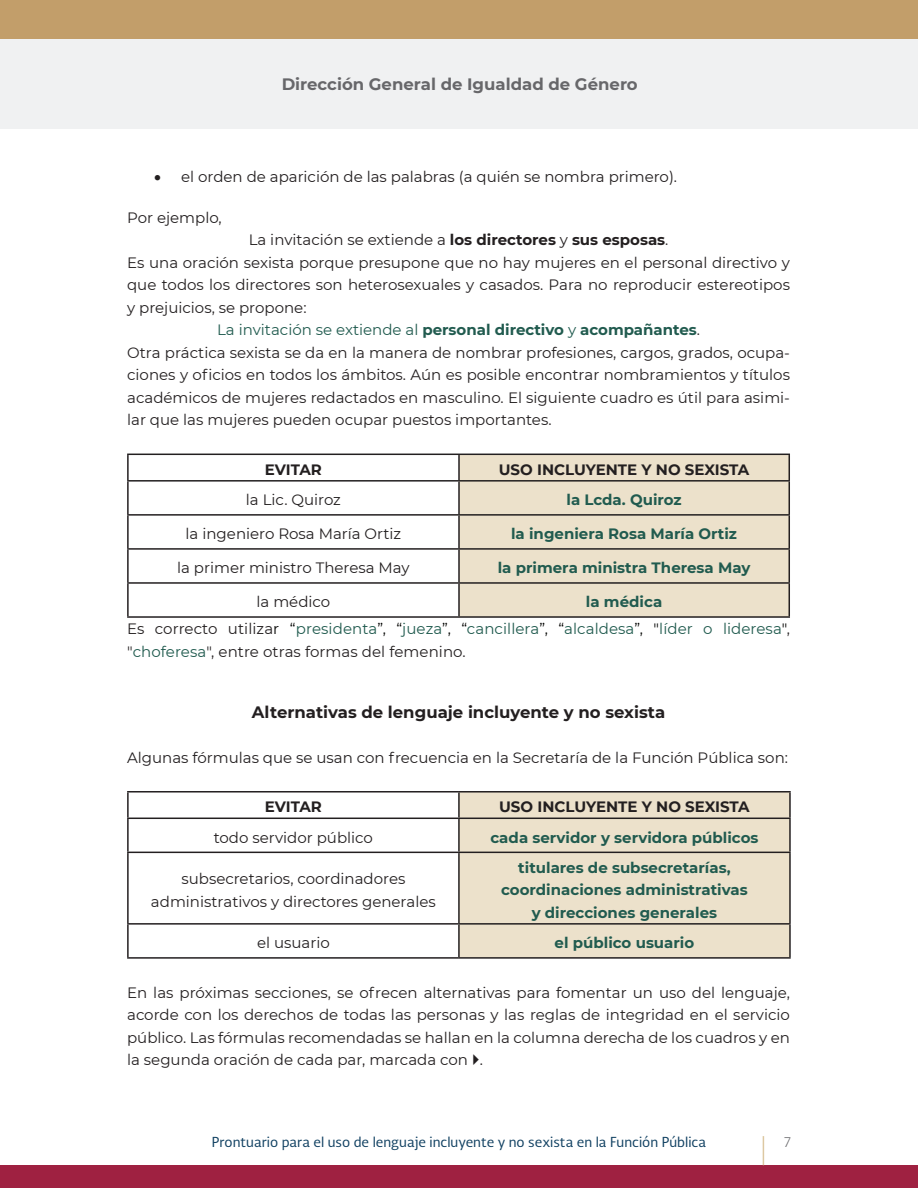
<style>
.page{position:relative;width:918px;height:1188px;background:#fff}
.page>*{position:absolute;margin:0;border:0;box-sizing:border-box;transform-origin:0 0}
.t1{font:700 16.5px "Montserrat";color:#231f20}
.CUERPO_DE_TEXTO{font:700 16.5px "Montserrat";color:#67676a}
.t2{font:15px/22.5px "Montserrat";color:#231f20;text-align:justify}
.t3{font:700 15px "Montserrat";color:#215b4f}
.t4{font:15px/22.5px "Montserrat";letter-spacing:.005em;color:#215b4f}
.t5{font:700 15px "Montserrat";color:#231f20}
.CUERPO_DE_TEXTO-2{font:13.5px "Soberana Sans";color:#114162}
.t6{font:300 13.5px "Soberana Sans";color:#67676a}
.s1{font-weight:700}
.s2{font-weight:400}
.s3{font-weight:400;color:#231f20}
.s4{color:#231f20}
.s5{color:#040503}
</style>
<div class="page">
<div style="left:0;top:0;width:918px;height:128px;background:#f0f1f2"></div>
<div style="left:0;top:0;width:918px;height:38px;background:#c29e6a"></div>
<div style="left:0;top:1165px;width:918px;height:23px;background:#9f2141"></div>
<svg style="left:763px;top:1136px;width:1px;height:29px"></svg>
<div style="left:460px;top:455px;width:329px;height:161px;background:#ece1cb"></div>
<hr style="left:127px;top:454px;width:332px;height:1px;background:#231f20">
<hr style="left:127px;top:455px;width:2px;height:25px;background:#231f20">
<hr style="left:459px;top:454px;width:331px;height:1px;background:#231f20">
<hr style="left:458px;top:455px;width:2px;height:25px;background:#231f20">
<svg style="left:789px;top:455px;width:1px;height:25px"></svg>
<hr style="left:127px;top:480px;width:332px;height:2px;background:#231f20">
<hr style="left:127px;top:482px;width:2px;height:32px;background:#231f20">
<hr style="left:459px;top:480px;width:331px;height:2px;background:#231f20">
<hr style="left:458px;top:482px;width:2px;height:32px;background:#231f20">
<hr style="left:789px;top:482px;width:1px;height:32px;background:#231f20">
<hr style="left:127px;top:514px;width:332px;height:2px;background:#231f20">
<hr style="left:127px;top:516px;width:2px;height:32px;background:#231f20">
<hr style="left:459px;top:514px;width:331px;height:2px;background:#231f20">
<hr style="left:458px;top:516px;width:2px;height:32px;background:#231f20">
<hr style="left:789px;top:516px;width:1px;height:32px;background:#231f20">
<hr style="left:127px;top:548px;width:332px;height:2px;background:#231f20">
<hr style="left:127px;top:550px;width:2px;height:32px;background:#231f20">
<hr style="left:459px;top:548px;width:331px;height:2px;background:#231f20">
<hr style="left:458px;top:550px;width:2px;height:32px;background:#231f20">
<hr style="left:789px;top:550px;width:1px;height:32px;background:#231f20">
<hr style="left:127px;top:582px;width:332px;height:2px;background:#231f20">
<hr style="left:127px;top:584px;width:2px;height:32px;background:#231f20">
<hr style="left:459px;top:582px;width:331px;height:2px;background:#231f20">
<hr style="left:458px;top:584px;width:2px;height:32px;background:#231f20">
<hr style="left:789px;top:584px;width:1px;height:32px;background:#231f20">
<hr style="left:127px;top:616px;width:332px;height:2px;background:#231f20">
<hr style="left:459px;top:616px;width:331px;height:2px;background:#231f20">
<div style="left:460px;top:793px;width:329px;height:164px;background:#ece1cb"></div>
<hr style="left:127px;top:791px;width:332px;height:2px;background:#231f20">
<hr style="left:127px;top:793px;width:2px;height:25px;background:#231f20">
<hr style="left:459px;top:791px;width:332px;height:2px;background:#231f20">
<hr style="left:458px;top:793px;width:2px;height:25px;background:#231f20">
<hr style="left:789px;top:793px;width:2px;height:25px;background:#231f20">
<hr style="left:127px;top:818px;width:332px;height:1px;background:#231f20">
<hr style="left:127px;top:819px;width:2px;height:33px;background:#231f20">
<hr style="left:459px;top:818px;width:332px;height:1px;background:#231f20">
<hr style="left:458px;top:819px;width:2px;height:33px;background:#231f20">
<hr style="left:789px;top:819px;width:2px;height:33px;background:#231f20">
<hr style="left:127px;top:852px;width:332px;height:1px;background:#231f20">
<hr style="left:127px;top:853px;width:2px;height:70px;background:#231f20">
<hr style="left:459px;top:852px;width:332px;height:1px;background:#231f20">
<hr style="left:458px;top:853px;width:2px;height:70px;background:#231f20">
<hr style="left:789px;top:853px;width:2px;height:70px;background:#231f20">
<hr style="left:127px;top:923px;width:332px;height:2px;background:#231f20">
<hr style="left:127px;top:925px;width:2px;height:32px;background:#231f20">
<hr style="left:459px;top:923px;width:332px;height:2px;background:#231f20">
<hr style="left:458px;top:925px;width:2px;height:32px;background:#231f20">
<hr style="left:789px;top:925px;width:2px;height:32px;background:#231f20">
<hr style="left:127px;top:957px;width:332px;height:2px;background:#231f20">
<hr style="left:459px;top:957px;width:332px;height:2px;background:#231f20">
<p class="CUERPO_DE_TEXTO" style="left:282px;top:72px;width:358px">Dirección General de Igualdad de Género</p>
<p class="t2" style="left:154px;top:165px;width:525px">• el orden de aparición de las palabras (a quién se nombra primero).</p>
<p class="t2" style="left:127px;top:205px;width:96px">Por ejemplo,</p>
<p class="t2" style="left:249px;top:228px;width:421px">La invitación se extiende a <span class="s1">los directores</span> y <span class="s1">sus esposas</span>.</p>
<p class="t2" style="left:127px;top:250px;width:664px">Es una oración sexista porque presupone que no hay mujeres en el personal directivo y que todos los directores son heterosexuales y casados. Para no reproducir estereotipos y prejuicios, se propone:</p>
<p class="t3" style="left:217px;top:319px;width:484px"><span class="s2">La invitación se extiende al</span> personal directivo <span class="s2">y</span> acompañantes<span class="s3">.</span></p>
<p class="t2" style="left:127px;top:340px;width:664px">Otra práctica sexista se da en la manera de nombrar profesiones, cargos, grados, ocupa&shy;ciones y oficios en todos los ámbitos. Aún es posible encontrar nombramientos y títulos académicos de mujeres redactados en masculino. El siguiente cuadro es útil para asimi&shy;lar que las mujeres pueden ocupar puestos importantes.</p>
<p class="t5" style="left:265px;top:459px;width:59px">EVITAR</p>
<p class="t5" style="left:499px;top:459px;width:252px">USO INCLUYENTE Y NO SEXISTA</p>
<p class="t2" style="left:246px;top:488px;width:97px">la Lic. Quiroz</p>
<p class="t3" style="left:567px;top:489px;width:117px">la Lcda. Quiroz</p>
<p class="t2" style="left:186px;top:522px;width:217px">la ingeniero Rosa María Ortiz</p>
<p class="t3" style="left:511px;top:523px;width:228px">la ingeniera Rosa María Ortiz</p>
<p class="t2" style="left:177px;top:556px;width:234px">la primer ministro Theresa May</p>
<p class="t3" style="left:498px;top:557px;width:254px">la primera ministra Theresa May</p>
<p class="t2" style="left:257px;top:590px;width:75px">la médico</p>
<p class="t3" style="left:586px;top:591px;width:78px">la médica</p>
<p class="t4" style="left:127px;top:617px;width:664px"><span class="s4">Es correcto utiliza</span><span class="s5">r “</span>presidenta<span class="s5">”, “</span>jueza<span class="s5">”, “</span>cancillera<span class="s5">”, “</span>alcaldesa<span class="s5">”, "</span>líder o lideresa<span class="s5">"</span><span class="s4">, "</span>choferesa<span class="s4">", entre otras formas del femenino.</span></p>
<p class="t1" style="left:252px;top:700px;width:415px">Alternativas de lenguaje incluyente y no sexista</p>
<p class="t2" style="left:127px;top:745px;width:662px">Algunas fórmulas que se usan con frecuencia en la Secretaría de la Función Pública son:</p>
<p class="t5" style="left:265px;top:796px;width:59px">EVITAR</p>
<p class="t5" style="left:499px;top:796px;width:252px">USO INCLUYENTE Y NO SEXISTA</p>
<p class="t2" style="left:214px;top:825px;width:161px">todo servidor público</p>
<p class="t3" style="left:490px;top:826px;width:270px">cada servidor y servidora públicos</p>
<p class="t2" style="left:151px;top:867px;width:286px;text-align:center">subsecretarios, coordinadores administrativos y directores generales</p>
<p class="t3" style="left:518px;top:857px;width:214px">titulares de subsecretarías,</p>
<p class="t3" style="left:501px;top:879px;width:248px">coordinaciones administrativas</p>
<p class="t3" style="left:532px;top:902px;width:187px">y direcciones generales</p>
<p class="t2" style="left:257px;top:931px;width:74px">el usuario</p>
<p class="t3" style="left:555px;top:932px;width:141px">el público usuario</p>
<p class="t2" style="left:127px;top:981px;width:664px">En las próximas secciones, se ofrecen alternativas para fomentar un uso del lenguaje, acorde con los derechos de todas las personas y las reglas de integridad en el servicio público. Las fórmulas recomendadas se hallan en la columna derecha de los cuadros y en la segunda oración de cada par, marcada con .</p>
<p class="CUERPO_DE_TEXTO-2" style="left:212px;top:1133px;width:496px">Prontuario para el uso de lenguaje incluyente y no sexista en la Función Pública</p>
<p class="t6" style="left:783px;top:1133px;width:10px">7</p>
</div>
